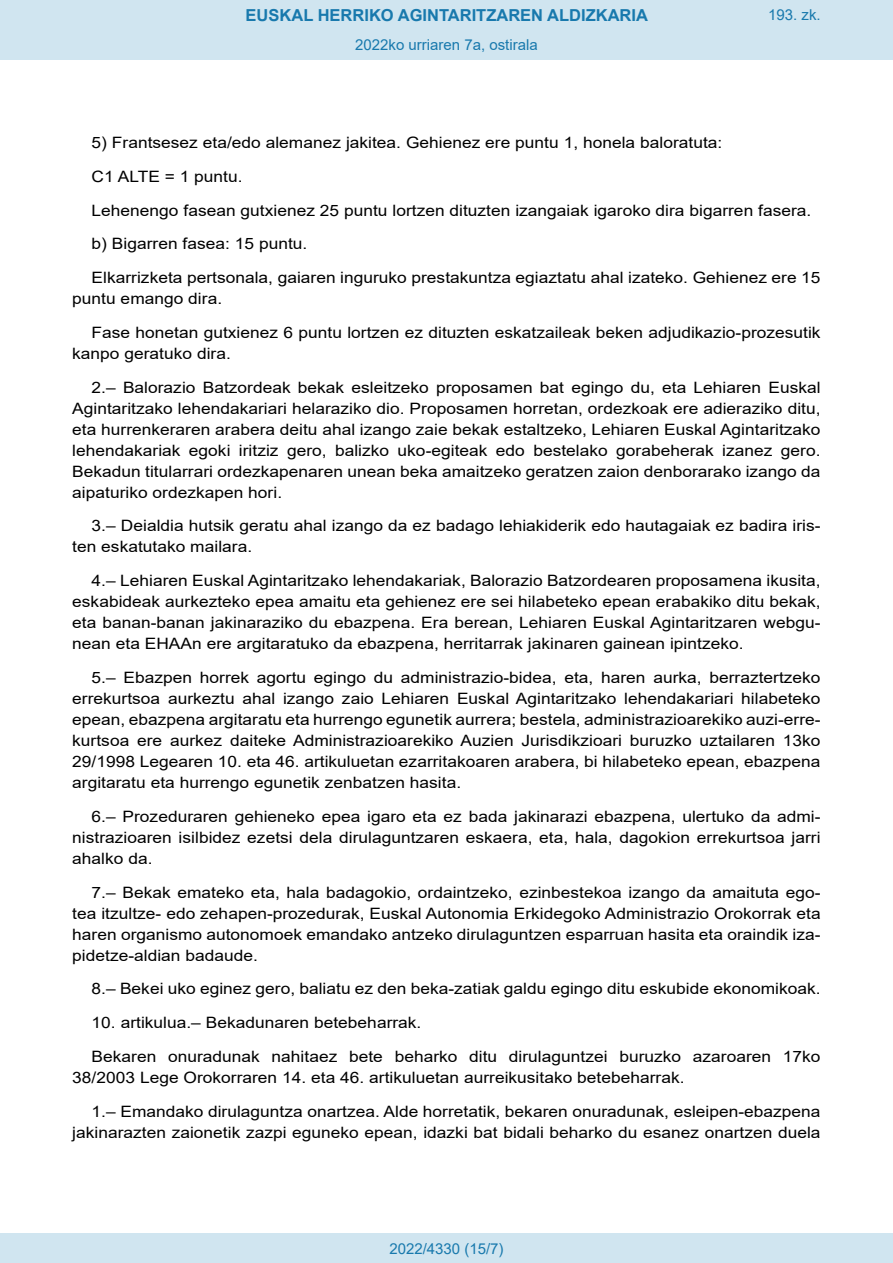
<style>
.page{position:relative;width:893px;height:1263px;background:#fff}
.page>*{position:absolute;margin:0;border:0;box-sizing:border-box;transform-origin:0 0}
.t1{font:700 16.5px "Arial";color:#1879ad}
.BOPVDetalle{font:15.6px/21px "Arial";color:#000;text-align:justify;scale:1.11 1}
.Paginacion_Centro{font:15px "Arial";color:#1879ad}
</style>
<div class="page">
<div style="left:0;top:0;width:893px;height:60px;background:#d0e5f0"></div>
<div style="left:0;top:1233px;width:893px;height:30px;background:#d0e5f0"></div>
<p class="t1" style="left:246px;top:3px;width:404px">EUSKAL HERRIKO AGINTARITZAREN ALDIZKARIA</p>
<p class="Paginacion_Centro" style="left:355px;top:35px;width:184px">2022ko urriaren 7a, ostirala</p>
<p class="Paginacion_Centro" style="left:768px;top:5px;width:54px">193. zk.</p>
<p class="BOPVDetalle" style="left:92px;top:132px;width:570px">5) Frantsesez eta/edo alemanez jakitea. Gehienez ere puntu 1, honela baloratuta:</p>
<p class="BOPVDetalle" style="left:92px;top:166px;width:138px">C1 ALTE = 1 puntu.</p>
<p class="BOPVDetalle" style="left:92px;top:200px;width:650px">Lehenengo fasean gutxienez 25 puntu lortzen dituzten izangaiak igaroko dira bigarren fasera.</p>
<p class="BOPVDetalle" style="left:92px;top:233px;width:196px">b) Bigarren fasea: 15 puntu.</p>
<p class="BOPVDetalle" style="left:72px;top:267px;width:676px;text-indent:19px">Elkarrizketa pertsonala, gaiaren inguruko prestakuntza egiaztatu ahal izateko. Gehienez ere 15 puntu emango dira.</p>
<p class="BOPVDetalle" style="left:72px;top:322px;width:676px;text-indent:19px">Fase honetan gutxienez 6 puntu lortzen ez dituzten eskatzaileak beken adjudikazio-prozesutik kanpo geratuko dira.</p>
<p class="BOPVDetalle" style="left:72px;top:377px;width:676px;text-indent:19px">2.– Balorazio Batzordeak bekak esleitzeko proposamen bat egingo du, eta Lehiaren Euskal Agintaritzako lehendakariari helaraziko dio. Proposamen horretan, ordezkoak ere adieraziko ditu, eta hurrenkeraren arabera deitu ahal izango zaie bekak estaltzeko, Lehiaren Euskal Agintaritzako lehendakariak egoki iritziz gero, balizko uko-egiteak edo bestelako gorabeherak izanez gero.<br>Bekadun titularrari ordezkapenaren unean beka amaitzeko geratzen zaion denborarako izango da aipaturiko ordezkapen hori.</p>
<p class="BOPVDetalle" style="left:72px;top:515px;width:676px;text-indent:19px">3.– Deialdia hutsik geratu ahal izango da ez badago lehiakiderik edo hautagaiak ez badira iris&shy;ten eskatutako mailara.</p>
<p class="BOPVDetalle" style="left:72px;top:570px;width:676px;text-indent:19px">4.– Lehiaren Euskal Agintaritzako lehendakariak, Balorazio Batzordearen proposamena ikusita, eskabideak aurkezteko epea amaitu eta gehienez ere sei hilabeteko epean erabakiko ditu bekak, eta banan-banan jakinaraziko du ebazpena. Era berean, Lehiaren Euskal Agintaritzaren webgu&shy;nean eta EHAAn ere argitaratuko da ebazpena, herritarrak jakinaren gainean ipintzeko.</p>
<p class="BOPVDetalle" style="left:72px;top:667px;width:676px;text-indent:19px">5.– Ebazpen horrek agortu egingo du administrazio-bidea, eta, haren aurka, berraztertzeko errekurtsoa aurkeztu ahal izango zaio Lehiaren Euskal Agintaritzako lehendakariari hilabeteko epean, ebazpena argitaratu eta hurrengo egunetik aurrera; bestela, administrazioarekiko auzi-erre&shy;kurtsoa ere aurkez daiteke Administrazioarekiko Auzien Jurisdikzioari buruzko uztailaren 13ko 29/1998 Legearen 10. eta 46. artikuluetan ezarritakoaren arabera, bi hilabeteko epean, ebazpena argitaratu eta hurrengo egunetik zenbatzen hasita.</p>
<p class="BOPVDetalle" style="left:72px;top:806px;width:676px;text-indent:19px">6.– Prozeduraren gehieneko epea igaro eta ez bada jakinarazi ebazpena, ulertuko da admi&shy;nistrazioaren isilbidez ezetsi dela dirulaguntzaren eskaera, eta, hala, dagokion errekurtsoa jarri ahalko da.</p>
<p class="BOPVDetalle" style="left:72px;top:881px;width:676px;text-indent:19px">7.– Bekak emateko eta, hala badagokio, ordaintzeko, ezinbestekoa izango da amaituta ego&shy;tea itzultze- edo zehapen-prozedurak, Euskal Autonomia Erkidegoko Administrazio Orokorrak eta haren organismo autonomoek emandako antzeko dirulaguntzen esparruan hasita eta oraindik iza&shy;pidetze-aldian badaude.</p>
<p class="BOPVDetalle" style="left:92px;top:978px;width:658px">8.– Bekei uko eginez gero, baliatu ez den beka-zatiak galdu egingo ditu eskubide ekonomikoak.</p>
<p class="BOPVDetalle" style="left:92px;top:1012px;width:299px">10. artikulua.– Bekadunaren betebeharrak.</p>
<p class="BOPVDetalle" style="left:72px;top:1046px;width:676px;text-indent:19px">Bekaren onuradunak nahitaez bete beharko ditu dirulaguntzei buruzko azaroaren 17ko<br>38/2003 Lege Orokorraren 14. eta 46. artikuluetan aurreikusitako betebeharrak.</p>
<p class="BOPVDetalle" style="left:72px;top:1100px;width:676px;text-align:right">1.– Emandako dirulaguntza onartzea. Alde horretatik, bekaren onuradunak, esleipen-ebazpena jakinarazten zaionetik zazpi eguneko epean, idazki bat bidali beharko du esanez onartzen duela</p>
<p class="Paginacion_Centro" style="left:389px;top:1238px;width:116px">2022/4330 (15/7)</p>
</div>
